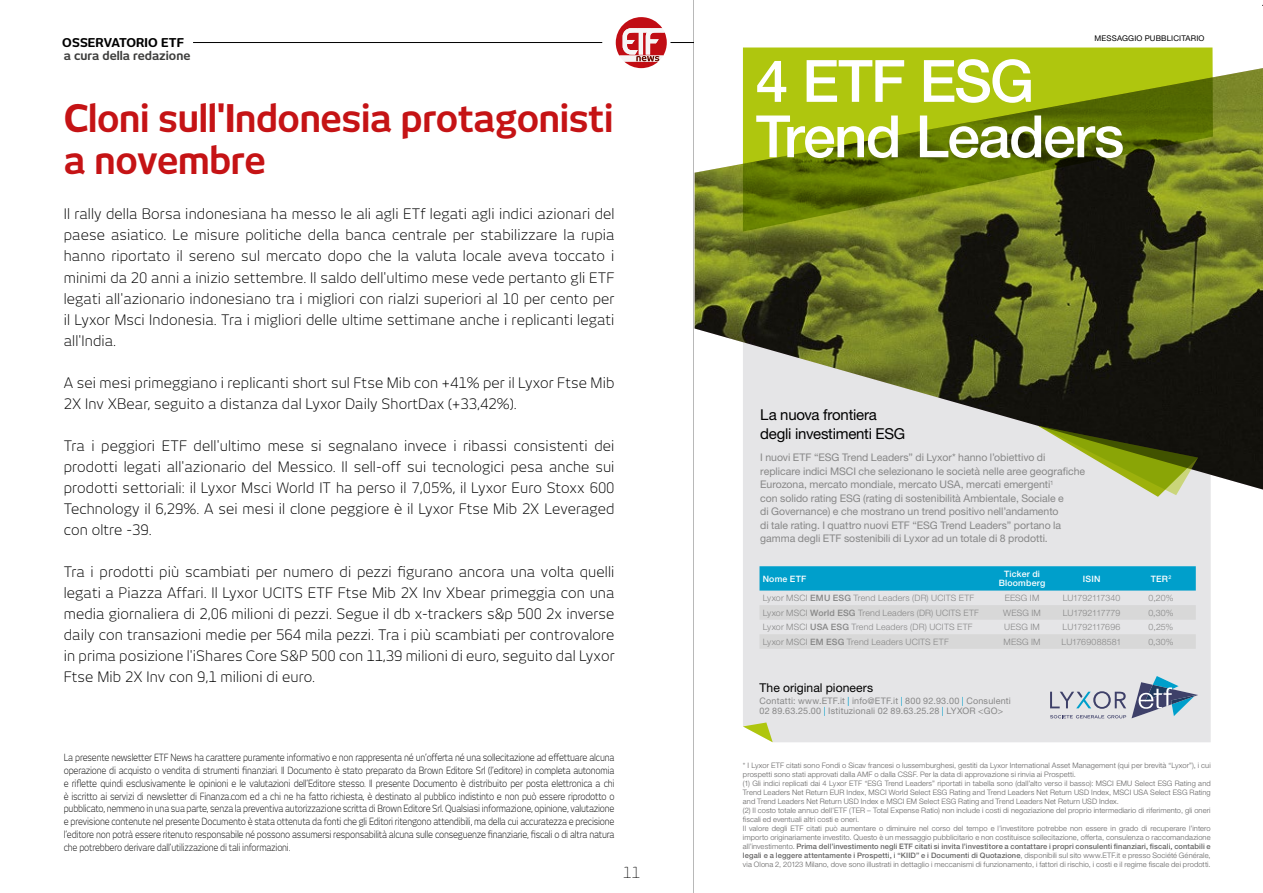
<style>
.page{position:relative;width:1263px;height:893px;background:#fff}
.page>*{position:absolute;margin:0;border:0;box-sizing:border-box;transform-origin:0 0}
.t1{font:500 58.35px/55.3px "Helvetica Neue LT Pro";letter-spacing:-.03em;color:#fff}
.t2{font:700 37.5px/42px "New June";letter-spacing:-.01em;color:#c51315}
.t3{font:15px/19.5px "Helvetica Neue LT Pro";letter-spacing:-.02em;color:#000}
.t4{font:15px "New June Fine";color:#000}
.t5{font:300 14.25px/21px "New June";letter-spacing:.01em;color:#000;text-align:justify}
.t6{font:12.15px "Helvetica Neue LT Pro";letter-spacing:.005em;color:#000}
.t7{font:700 12px "New June";color:#3c3c3b}
.t8{font:700 12px "New June";letter-spacing:.01em;color:#000}
.t9{font:10.5px/13.5px "Helvetica Neue LT Pro";letter-spacing:-.005em;color:#878787}
.t10{font:10.5px "New June Fine";color:#000}
.t11{font:300 9.75px/12.8px "New June";letter-spacing:-.02em;color:#000;text-align:justify;scale:.88 1}
.t12{font:9px/9.9px "Helvetica Neue LT Pro";letter-spacing:.025em;color:#878787}
.t13{font:300 8.85px "Helvetica Neue LT Pro";letter-spacing:.02em;color:#878787}
.t14{font:500 8.85px/9.8px "Helvetica Neue LT Pro";letter-spacing:.025em;color:#fff;text-align:center}
.t15{font:300 8.85px "Helvetica Neue LT Pro";letter-spacing:-.01em;color:#878787}
.t16{font:300 8.85px "Helvetica Neue LT Pro";letter-spacing:-.005em;color:#878787}
.t17{font:300 8.85px "Helvetica Neue LT Pro";letter-spacing:-.015em;color:#878787}
.t18{font:7.8px "Helvetica Neue LT Pro";letter-spacing:.02em;color:#000}
.t19{font:300 7.5px/9px "Helvetica Neue LT Pro";letter-spacing:.015em;color:#646363}
.s1{font-weight:500}
.s2{color:#009fcb}
</style>
<div class="page">
<hr style="left:670px;top:42px;width:438px;height:1px;background:#000">
<svg style="left:616px;top:17px;width:51px;height:51px"></svg>
<hr style="left:694px;top:0;width:1px;height:893px;background:#000">
<hr style="left:193px;top:42px;width:409px;height:1px;background:#000">
<div style="left:695px;top:0;width:568px;height:893px;background:#fff"></div>
<div style="left:743px;top:490px;width:468px;height:252px;background:#e5e5e7"></div>
<img style="left:695px;top:68px;width:568px;height:422px">
<svg style="left:743px;top:722px;width:30px;height:20px"></svg>
<svg style="left:743px;top:48px;width:470px;height:184px;background:#7c8f0d"></svg>
<svg style="left:1050px;top:676px;width:148px;height:42px;background:#b5bfcb"></svg>
<svg style="left:1038px;top:426px;width:160px;height:71px;background:#919968"></svg>
<svg style="left:759px;top:566px;width:437px;height:25px;background:#06a0cb"></svg>
<svg style="left:759px;top:605px;width:437px;height:44px;background:#dcdcdd"></svg>
<h3 class="t8" style="left:62px;top:36px;width:123px">OSSERVATORIO ETF</h3>
<h3 class="t7" style="left:64px;top:48px;width:128px">a cura della redazione</h3>
<h2 class="t2" style="left:64px;top:96px;width:551px">Cloni sull'Indonesia protagonisti a novembre</h2>
<p class="t5" style="left:64px;top:204px;width:552px">Il rally della Borsa indonesiana ha messo le ali agli ETf legati agli indici azionari del paese asiatico. Le misure politiche della banca centrale per stabilizzare la rupia hanno riportato il sereno sul mercato dopo che la valuta locale aveva toccato i minimi da 20 anni a inizio settembre. Il saldo dell'ultimo mese vede pertanto gli ETF legati all'azionario indonesiano tra i migliori con rialzi superiori al 10 per cento per il Lyxor Msci Indonesia. Tra i migliori delle ultime settimane anche i replicanti legati all'India.</p>
<h3 class="t5" style="left:64px;top:372px;width:552px">A sei mesi primeggiano i replicanti short sul Ftse Mib con +41% per il Lyxor Ftse Mib<br>2X Inv XBear, seguito a distanza dal Lyxor Daily ShortDax (+33,42%).</h3>
<p class="t5" style="left:64px;top:435px;width:552px">Tra i peggiori ETF dell'ultimo mese si segnalano invece i ribassi consistenti dei prodotti legati all'azionario del Messico. Il sell-off sui tecnologici pesa anche sui prodotti settoriali: il Lyxor Msci World IT ha perso il 7,05%, il Lyxor Euro Stoxx 600<br>Technology il 6,29%. A sei mesi il clone peggiore è il Lyxor Ftse Mib 2X Leveraged con oltre -39.</p>
<p class="t5" style="left:64px;top:561px;width:552px">Tra i prodotti più scambiati per numero di pezzi figurano ancora una volta quelli legati a Piazza Affari. Il Lyxor UCITS ETF Ftse Mib 2X Inv Xbear primeggia con una media giornaliera di 2,06 milioni di pezzi. Segue il db x-trackers s&amp;p 500 2x inverse daily con transazioni medie per 564 mila pezzi. Tra i più scambiati per controvalore in prima posizione l'iShares Core S&amp;P 500 con 11,39 milioni di euro, seguito dal Lyxor Ftse Mib 2X Inv con 9,1 milioni di euro.</p>
<p class="t11" style="left:64px;top:751px;width:627px">La presente newsletter ETF News ha carattere puramente informativo e non rappresenta né un’offerta né una sollecitazione ad effettuare alcuna operazione di acquisto o vendita di strumenti finanziari. Il Documento è stato preparato da Brown Editore Srl (l’editore) in completa autonomia e riflette quindi esclusivamente le opinioni e le valutazioni dell’Editore stesso. Il presente Documento è distribuito per posta elettronica a chi è iscritto ai servizi di newsletter di Finanza.com ed a chi ne ha fatto richiesta, è destinato al pubblico indistinto e non può essere riprodotto o pubblicato, nemmeno in una sua parte, senza la preventiva autorizzazione scritta di Brown Editore Srl. Qualsiasi informazione, opinione, valutazione e previsione contenute nel presente Documento è stata ottenuta da fonti che gli Editori ritengono attendibili, ma della cui accuratezza e precisione l’editore non potrà essere ritenuto responsabile né possono assumersi responsabilità alcuna sulle conseguenze finanziarie, fiscali o di altra natura che potrebbero derivare dall’utilizzazione di tali informazioni.</p>
<h3 class="t4" style="left:623px;top:863px;width:19px">11</h3>
<p class="t18" style="left:1094px;top:33px;width:111px">MESSAGGIO PUBBLICITARIO</p>
<h3 class="t10" style="left:1116px;top:36px;width:94px">n.261 | 21-11-2018</h3>
<h1 class="t1" style="left:756px;top:53px;width:370px">4 ETF ESG<br>Trend Leaders</h1>
<h3 class="t3" style="left:760px;top:404px;width:146px">La nuova frontiera degli investimenti ESG</h3>
<p class="t9" style="left:760px;top:451px;width:326px">I nuovi ETF “ESG Trend Leaders” di Lyxor* hanno l’obiettivo di replicare indici MSCI che selezionano le società nelle aree geografiche Eurozona, mercato mondiale, mercato USA, mercati emergenti<sup>1<br></sup>con solido rating ESG (rating di sostenibilità Ambientale, Sociale e<br>di Governance) e che mostrano un trend positivo nell’andamento<br>di tale rating. I quattro nuovi ETF “ESG Trend Leaders” portano la gamma degli ETF sostenibili di Lyxor ad un totale di 8 prodotti.</p>
<p class="t14" style="left:763px;top:573px;width:45px">Nome ETF</p>
<p class="t14" style="left:999px;top:568px;width:48px">Ticker di<br>Bloomberg</p>
<p class="t14" style="left:1083px;top:573px;width:19px">ISIN</p>
<p class="t14" style="left:1151px;top:573px;width:22px">TER<sup>2</sup></p>
<p class="t13" style="left:763px;top:592px;width:213px">Lyxor MSCI <span class="s1">EMU ESG</span> Trend Leaders (DR) UCITS ETF</p>
<p class="t13" style="left:1005px;top:592px;width:36px">EESG IM</p>
<p class="t15" style="left:1063px;top:592px;width:59px">LU1792117340</p>
<p class="t13" style="left:1148px;top:592px;width:27px">0,20%</p>
<p class="t13" style="left:763px;top:607px;width:218px">Lyxor MSCI <span class="s1">World ESG</span> Trend Leaders (DR) UCITS ETF</p>
<p class="t13" style="left:1003px;top:607px;width:39px">WESG IM</p>
<p class="t16" style="left:1063px;top:607px;width:59px">LU1792117779</p>
<p class="t13" style="left:1148px;top:607px;width:27px">0,30%</p>
<p class="t13" style="left:763px;top:621px;width:211px">Lyxor MSCI <span class="s1">USA ESG</span> Trend Leaders (DR) UCITS ETF</p>
<p class="t13" style="left:1004px;top:621px;width:37px">UESG IM</p>
<p class="t17" style="left:1063px;top:621px;width:59px">LU1792117696</p>
<p class="t13" style="left:1148px;top:621px;width:26px">0,25%</p>
<p class="t13" style="left:763px;top:636px;width:187px">Lyxor MSCI <span class="s1">EM ESG</span> Trend Leaders UCITS ETF</p>
<p class="t13" style="left:1003px;top:636px;width:38px">MESG IM</p>
<p class="t13" style="left:1062px;top:636px;width:61px">LU1769088581</p>
<p class="t13" style="left:1148px;top:636px;width:27px">0,30%</p>
<h3 class="t6" style="left:759px;top:680px;width:115px">The original pioneers</h3>
<p class="t12" style="left:759px;top:696px;width:253px">Contatti: www.ETF.it <span class="s2">|</span> info@ETF.it <span class="s2">|</span> 800 92.93.00 <span class="s2">|</span> Consulenti<br>02 89.63.25.00 <span class="s2">|</span> Istituzionali 02 89.63.25.28 <span class="s2">|</span> LYXOR &lt;GO&gt;</p>
<p class="t19" style="left:743px;top:761px;width:469px">* I Lyxor ETF citati sono Fondi o Sicav francesi o lussemburghesi, gestiti da Lyxor International Asset Management (qui per brevità “Lyxor”), i cui prospetti sono stati approvati dalla AMF o dalla CSSF. Per la data di approvazione si rinvia ai Prospetti.<br>(1) Gli indici replicati dai 4 Lyxor ETF “ESG Trend Leaders” riportati in tabella sono (dall’alto verso il basso): MSCI EMU Select ESG Rating and Trend Leaders Net Return EUR Index, MSCI World Select ESG Rating and Trend Leaders Net Return USD Index, MSCI USA Select ESG Rating and Trend Leaders Net Return USD Index e MSCI EM Select ESG Rating and Trend Leaders Net Return USD Index.<br>(2) Il costo totale annuo dell’ETF (TER – Total Expense Ratio) non include i costi di negoziazione del proprio intermediario di riferimento, gli oneri fiscali ed eventuali altri costi e oneri.<br>Il valore degli ETF citati può aumentare o diminuire nel corso del tempo e l’investitore potrebbe non essere in grado di recuperare l’intero importo originariamente investito. Questo è un messaggio pubblicitario e non costituisce sollecitazione, offerta, consulenza o raccomandazione all’investimento. <span class="s1">Prima dell’investimento negli ETF citati si invita l’investitore a contattare i propri consulenti finanziari, fiscali, contabili e legali e a leggere attentamente i Prospetti, i “KIID” e i Documenti di Quotazione</span>, disponibili sul sito www.ETF.it e presso Société Générale, via Olona 2, 20123 Milano, dove sono illustrati in dettaglio i meccanismi di funzionamento, i fattori di rischio, i costi e il regime fiscale dei prodotti.</p>
</div>
